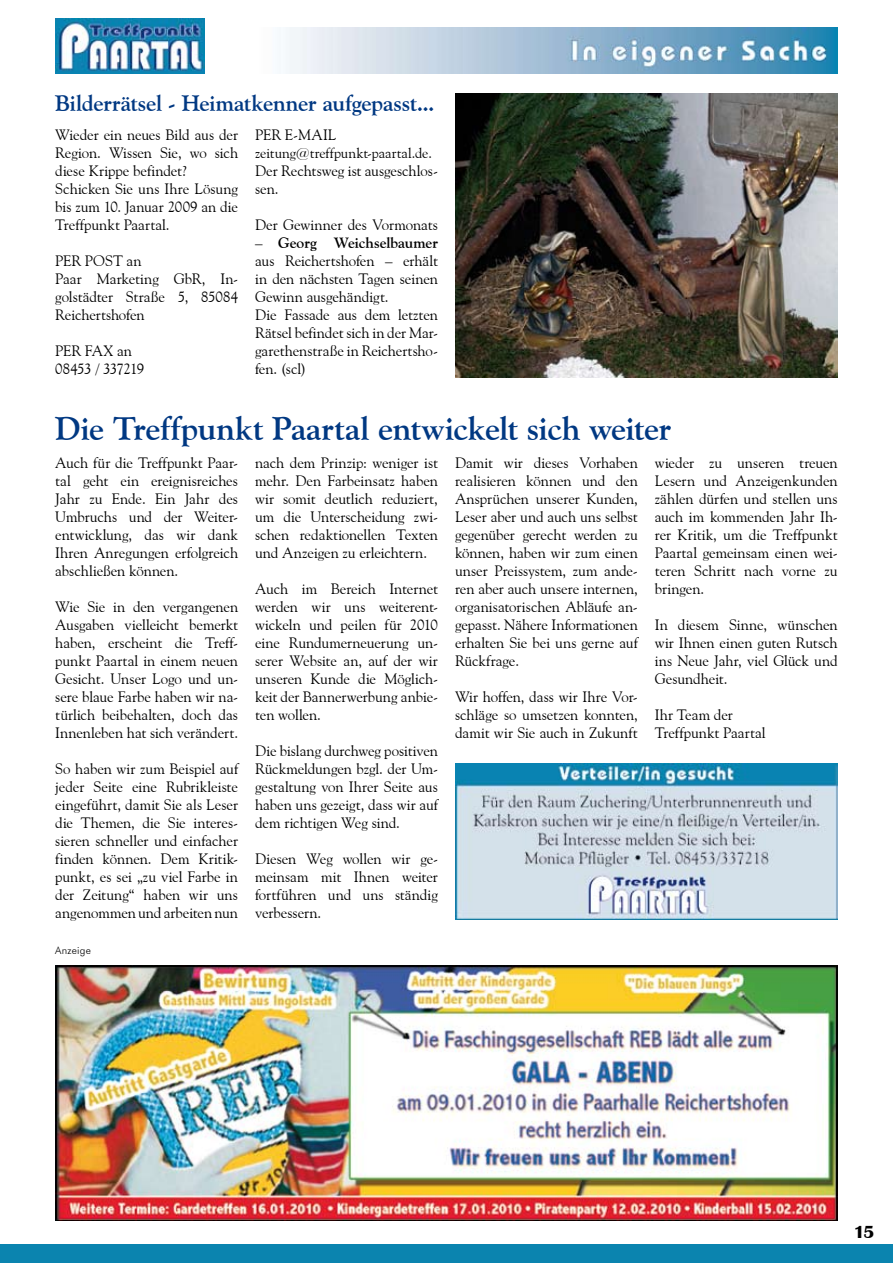
<style>
.page{position:relative;width:893px;height:1263px;background:#fff}
.page>*{position:absolute;margin:0;border:0;box-sizing:border-box;transform-origin:0 0}
.t1{font:700 33px "Goudy Old Style BT";letter-spacing:-.015em;color:#003882}
.t2{font:700 22.5px "Goudy Old Style BT";letter-spacing:-.01em;color:#003882}
.t3{font:700 18px "Britannic";color:#000}
.t4{font:15px/18px "Goudy Old Style BT";letter-spacing:-.01em;color:#000;text-align:justify}
.t5{font:15px/18px "Goudy Old Style BT";letter-spacing:-.03em;color:#000}
.t6{font:14.25px "Goudy Old Style BT";letter-spacing:.005em;color:#000}
.t7{font:300 10.5px "Futura BT";letter-spacing:.02em;color:#000}
.s1{font-weight:700}
</style>
<div class="page">
<div style="left:0;top:1243px;width:893px;height:20px;background:#0b84af"></div>
<img style="left:55px;top:19px;width:149px;height:54px">
<img style="left:286px;top:28px;width:552px;height:45px">
<img style="left:455px;top:94px;width:382px;height:284px">
<img style="left:55px;top:965px;width:783px;height:255px">
<img style="left:455px;top:763px;width:383px;height:156px">
<h2 class="t2" style="left:55px;top:89px;width:381px">Bilderrätsel - Heimatkenner aufgepasst...</h2>
<p class="t4" style="left:55px;top:126px;width:184px;text-align:left">Wieder ein neues Bild aus der<br>Region. Wissen Sie, wo sich diese Krippe befindet?<br>Schicken Sie uns Ihre Lösung bis zum 10. Januar 2009 an die<br>Treffpunkt Paartal.</p>
<p class="t4" style="left:55px;top:252px;width:184px;text-align:left">PER POST an<br>Paar Marketing GbR, In&shy;golstädter Straße 5, 85084<br>Reichertshofen</p>
<p class="t5" style="left:55px;top:342px;width:91px">PER FAX an<br>08453 / 337219</p>
<p class="t4" style="left:255px;top:126px;width:83px">PER E-MAIL</p>
<p class="t6" style="left:255px;top:145px;width:178px">zeitung@treffpunkt-paartal.de.</p>
<p class="t4" style="left:255px;top:162px;width:184px">Der Rechtsweg ist ausgeschlos&shy;sen.</p>
<p class="t4" style="left:255px;top:216px;width:184px">Der Gewinner des Vormonats</p>
<p class="t4" style="left:255px;top:234px;width:184px;text-align:left">– <span class="s1">Georg Weichselbaumer </span>aus Reichertshofen – erhält in den nächsten Tagen seinen<br>Gewinn ausgehändigt.<br>Die Fassade aus dem letzten<br>Rätsel befindet sich in der Mar&shy;garethenstraße in Reichertsho&shy;fen. (scl)</p>
<h1 class="t1" style="left:55px;top:408px;width:617px">Die Treffpunkt Paartal entwickelt sich weiter</h1>
<p class="t4" style="left:655px;top:453px;width:184px">wieder zu unseren treuen Lesern und Anzeigenkunden zählen dürfen und stellen uns auch im kommenden Jahr Ih&shy;rer Kritik, um die Treffpunkt Paartal gemeinsam einen wei&shy;teren Schritt nach vorne zu bringen.</p>
<p class="t4" style="left:655px;top:615px;width:184px">In diesem Sinne, wünschen wir Ihnen einen guten Rutsch ins Neue Jahr, viel Glück und Gesundheit.</p>
<p class="t4" style="left:655px;top:705px;width:112px">Ihr Team der<br>Treffpunkt Paartal</p>
<p class="t4" style="left:55px;top:453px;width:184px">Auch für die Treffpunkt Paar&shy;tal geht ein ereignisreiches Jahr zu Ende. Ein Jahr des Umbruchs und der Weiter&shy;entwicklung, das wir dank Ihren Anregungen erfolgreich abschließen können.</p>
<p class="t4" style="left:55px;top:597px;width:184px">Wie Sie in den vergangenen Ausgaben vielleicht bemerkt haben, erscheint die Treff&shy;punkt Paartal in einem neuen Gesicht. Unser Logo und un&shy;sere blaue Farbe haben wir na&shy;türlich beibehalten, doch das Innenleben hat sich verändert.</p>
<p class="t4" style="left:55px;top:759px;width:184px">So haben wir zum Beispiel auf jeder Seite eine Rubrikleiste eingeführt, damit Sie als Leser die Themen, die Sie interes&shy;sieren schneller und einfacher finden können. Dem Kritik&shy;punkt, es sei „zu viel Farbe in der Zeitung“ haben wir uns angenommen und arbeiten nun</p>
<p class="t4" style="left:255px;top:453px;width:184px">nach dem Prinzip: weniger ist mehr. Den Farbeinsatz haben wir somit deutlich reduziert, um die Unterscheidung zwi&shy;schen redaktionellen Texten und Anzeigen zu erleichtern.</p>
<p class="t4" style="left:255px;top:579px;width:184px">Auch im Bereich Internet werden wir uns weiterent&shy;wickeln und peilen für 2010 eine Rundumerneuerung un&shy;serer Website an, auf der wir unseren Kunde die Möglich&shy;keit der Bannerwerbung anbie&shy;ten wollen.</p>
<p class="t4" style="left:255px;top:741px;width:184px">Die bislang durchweg positiven Rückmeldungen bzgl. der Um&shy;gestaltung von Ihrer Seite aus haben uns gezeigt, dass wir auf dem richtigen Weg sind.</p>
<p class="t4" style="left:255px;top:849px;width:184px">Diesen Weg wollen wir ge&shy;meinsam mit Ihnen weiter fortführen und uns ständig verbessern.</p>
<p class="t4" style="left:455px;top:453px;width:184px">Damit wir dieses Vorhaben realisieren können und den Ansprüchen unserer Kunden, Leser aber und auch uns selbst gegenüber gerecht werden zu können, haben wir zum einen unser Preissystem, zum ande&shy;ren aber auch unsere internen, organisatorischen Abläufe an&shy;gepasst. Nähere Informationen erhalten Sie bei uns gerne auf Rückfrage.</p>
<p class="t4" style="left:455px;top:687px;width:184px">Wir hoffen, dass wir Ihre Vor&shy;schläge so umsetzen konnten, damit wir Sie auch in Zukunft</p>
<p class="t7" style="left:55px;top:943px;width:37px">Anzeige</p>
<p class="t3" style="left:854px;top:1222px;width:10px">15</p>
</div>
